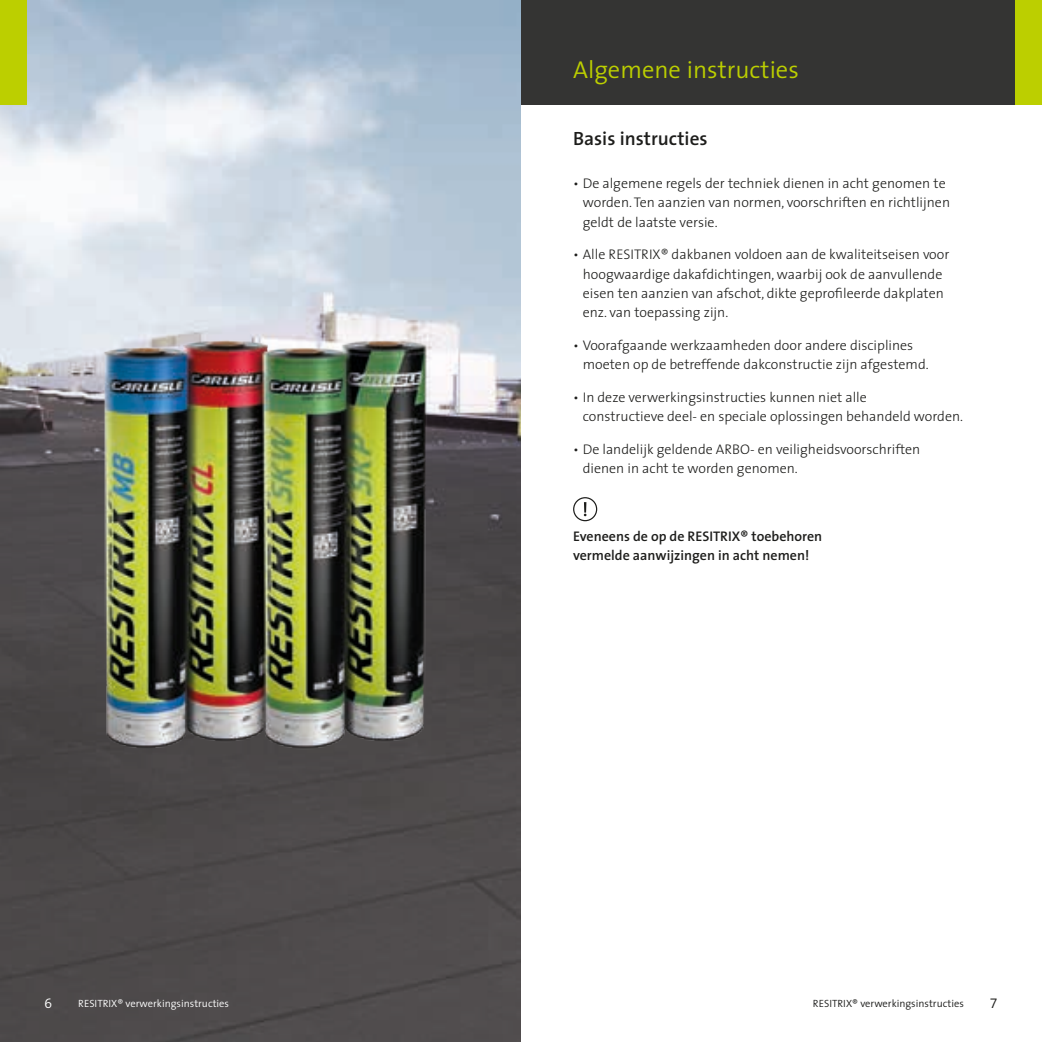
<style>
.page{position:relative;width:1042px;height:1042px;background:#fff}
.page>*{position:absolute;margin:0;border:0;box-sizing:border-box;transform-origin:0 0}
.t1{font:300 24.5px "The Sans";color:#bccf00}
.t2{font:600 19.25px "The Sans";color:#1d1d1b}
.t3{font:300 14px/19.2px "The Sans";color:#1d1d1b}
.t4{font:600 14px/19.2px "The Sans";color:#1d1d1b}
.t5{font:14px "The Sans Semi Light Expert";color:#fff}
.t6{font:14px "The Sans Semi Light Expert";color:#1d1d1b}
.t7{font:300 10.5px "The Sans";color:#fff}
.t8{font:300 10.5px "The Sans";color:#1d1d1b}
</style>
<div class="page">
<div style="left:521px;top:0;width:521px;height:104px;background:#343433"></div>
<img style="left:0;top:0;width:521px;height:1042px">
<div style="left:1016px;top:0;width:26px;height:104px;background:#bccf00"></div>
<div style="left:0;top:0;width:26px;height:104px;background:#bccf00"></div>
<img style="left:8px;top:328px;width:513px;height:449px">
<div style="left:573px;top:497px;width:24px;height:24px;border:1px solid #1d1d1b;border-radius:50%"></div>
<svg style="left:584px;top:502px;width:2px;height:14px"></svg>
<h1 class="t1" style="left:573px;top:50px;width:227px">Algemene instructies</h1>
<h2 class="t2" style="left:573px;top:123px;width:136px">Basis instructies</h2>
<p class="t3" style="left:583px;top:173px;width:369px;text-indent:-10px">• De algemene regels der techniek dienen in acht genomen te worden. Ten aanzien van normen, voorschriften en richtlijnen geldt de laatste versie.</p>
<p class="t3" style="left:583px;top:244px;width:368px;text-indent:-10px">• Alle RESITRIX® dakbanen voldoen aan de kwaliteitseisen voor hoogwaardige dakafdichtingen, waarbij ook de aanvullende eisen ten aanzien van afschot, dikte geprofileerde dakplaten enz. van toepassing zijn.</p>
<p class="t3" style="left:583px;top:335px;width:347px;text-indent:-10px">• Voorafgaande werkzaamheden door andere disciplines moeten op de betreffende dakconstructie zijn afgestemd.</p>
<p class="t3" style="left:583px;top:387px;width:382px;text-indent:-10px">• In deze verwerkingsinstructies kunnen niet alle<br>constructieve deel- en speciale oplossingen behandeld worden.</p>
<p class="t3" style="left:583px;top:439px;width:339px;text-indent:-10px">• De landelijk geldende ARBO- en veiligheidsvoorschriften dienen in acht te worden genomen.</p>
<p class="t4" style="left:573px;top:526px;width:251px">Eveneens de op de RESITRIX® toebehoren vermelde aanwijzingen in acht nemen!</p>
<p class="t5" style="left:44px;top:991px;width:9px">6</p>
<p class="t7" style="left:78px;top:994px;width:152px">RESITRIX® verwerkingsinstructies</p>
<p class="t8" style="left:813px;top:994px;width:152px">RESITRIX® verwerkingsinstructies</p>
<p class="t6" style="left:990px;top:991px;width:9px">7</p>
</div>
